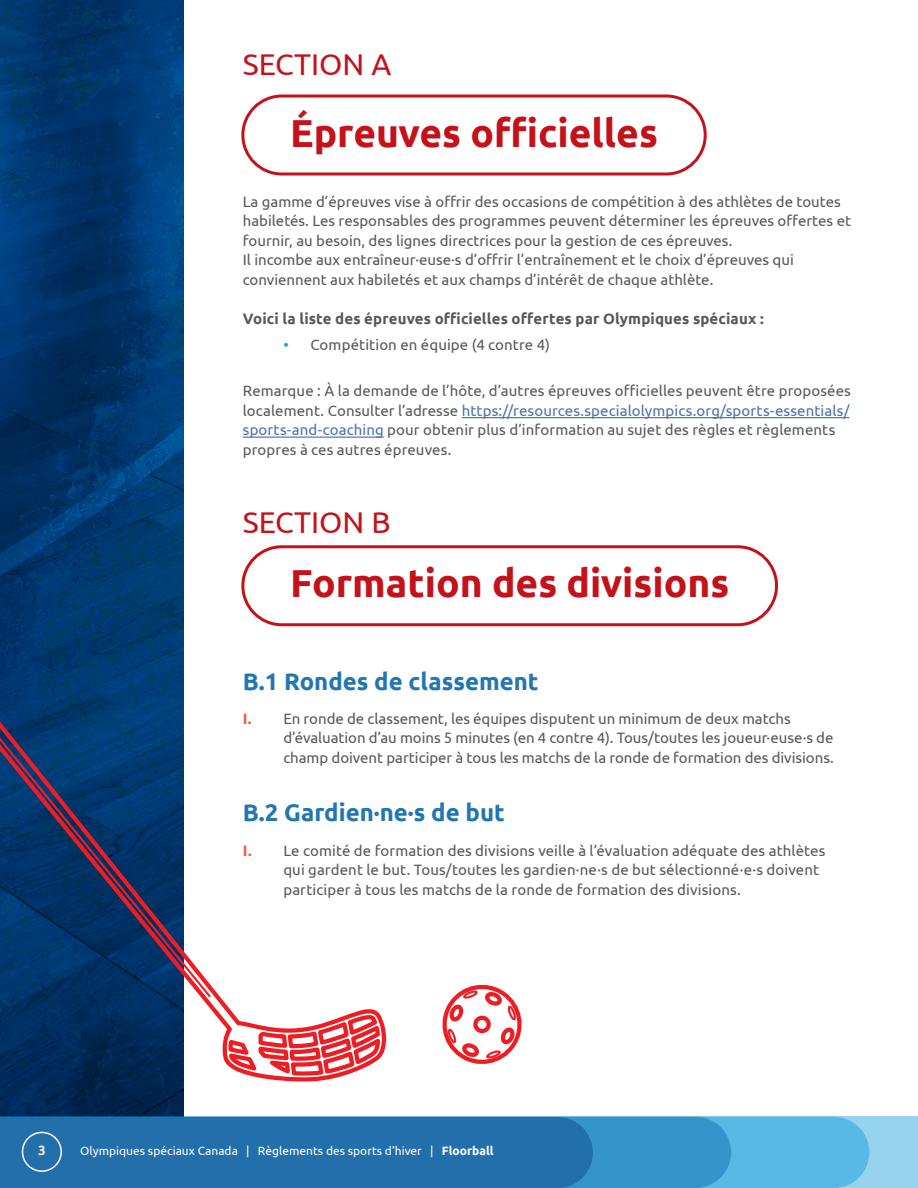
<style>
.page{position:relative;width:918px;height:1188px;background:#fff}
.page>*{position:absolute;margin:0;border:0;box-sizing:border-box;transform-origin:0 0}
.t1{font:700 39px "Ubuntu";color:#c4121a}
.t2{font:30px "Ubuntu";color:#c4121a}
.t3{font:700 24px "Ubuntu";color:#2276b2}
.t4{font:15px/19.5px "Ubuntu";color:#57585a}
.t5{font:700 15px "Ubuntu";letter-spacing:.01em;color:#57585a}
.t6{font:700 13.5px "Ubuntu";color:#ecebde}
.t7{font:12px "Ubuntu";color:#fff}
.s1{color:#08a2de}
.s2{color:#4d72ac}
.s3{font-weight:700;color:#f0593e}
.s4{font-weight:700}
</style>
<div class="page">
<svg style="left:0;top:0;width:184px;height:1117px;background:#00366c"></svg>
<div style="left:241px;top:95px;width:466px;height:81px;border:3px solid #c4121a;border-radius:39px"></div>
<hr style="left:462px;top:417px;width:387px;height:1px;background:#4d72ac">
<hr style="left:243px;top:437px;width:141px;height:1px;background:#4d72ac">
<div style="left:241px;top:545px;width:537px;height:81px;border:3px solid #c4121a;border-radius:39px"></div>
<svg style="left:0;top:699px;width:387px;height:385px"></svg>
<svg style="left:225px;top:1013px;width:159px;height:65px"></svg>
<svg style="left:0;top:712px;width:213px;height:287px;background:#2c4c78"></svg>
<svg style="left:442px;top:984px;width:80px;height:80px"></svg>
<div style="left:0;top:1117px;width:918px;height:71px;background:#97d3ef"></div>
<div style="left:731px;top:1117px;width:138px;height:71px;background:#59b9e6"></div>
<div style="left:593px;top:1117px;width:138px;height:71px;background:#3495ca"></div>
<div style="left:0;top:1117px;width:593px;height:71px;background:#226fac"></div>
<div style="left:22px;top:1132px;width:40px;height:40px;border:2px solid #fff;border-radius:50%"></div>
<p class="t2" style="left:243px;top:46px;width:150px">SECTION A</p>
<h1 class="t1" style="left:290px;top:109px;width:369px">Épreuves officielles</h1>
<p class="t4" style="left:243px;top:191px;width:610px">La gamme d’épreuves vise à offrir des occasions de compétition à des athlètes de toutes habiletés. Les responsables des programmes peuvent déterminer les épreuves offertes et fournir, au besoin, des lignes directrices pour la gestion de ces épreuves.</p>
<p class="t4" style="left:243px;top:249px;width:552px">Il incombe aux entraîneur·euse·s d’offrir l’entraînement et le choix d’épreuves qui conviennent aux habiletés et aux champs d’intérêt de chaque athlète.</p>
<p class="t5" style="left:243px;top:309px;width:522px">Voici la liste des épreuves officielles offertes par Olympiques spéciaux :</p>
<p class="t4" style="left:283px;top:334px;width:268px"><span class="s1">•</span> Compétition en équipe (4 contre 4)</p>
<p class="t4" style="left:243px;top:381px;width:610px">Remarque : À la demande de l’hôte, d’autres épreuves officielles peuvent être proposées localement. Consulter l’adresse <span class="s2">https://resources.specialolympics.org/sports-essentials/ sports-and-coaching</span> pour obtenir plus d’information au sujet des règles et règlements propres à ces autres épreuves.</p>
<p class="t2" style="left:243px;top:504px;width:149px">SECTION B</p>
<h1 class="t1" style="left:290px;top:560px;width:441px">Formation des divisions</h1>
<h2 class="t3" style="left:243px;top:666px;width:297px">B.1 Rondes de classement</h2>
<p class="t4" style="left:283px;top:708px;width:552px;text-indent:-40px"><span class="s3">I.</span> En ronde de classement, les équipes disputent un minimum de deux matchs d’évaluation d’au moins 5 minutes (en 4 contre 4). Tous/toutes les joueur·euse·s de champ doivent participer à tous les matchs de la ronde de formation des divisions.</p>
<h2 class="t3" style="left:243px;top:798px;width:263px">B.2 Gardien·ne·s de but</h2>
<p class="t4" style="left:283px;top:840px;width:544px;text-indent:-40px"><span class="s3">I.</span> Le comité de formation des divisions veille à l’évaluation adéquate des athlètes qui gardent le but. Tous/toutes les gardien·ne·s de but sélectionné·e·s doivent participer à tous les matchs de la ronde de formation des divisions.</p>
<p class="t6" style="left:38px;top:1142px;width:9px">3</p>
<p class="t7" style="left:80px;top:1144px;width:415px">Olympiques spéciaux Canada | Règlements des sports d’hiver | <span class="s4">Floorball</span></p>
</div>
